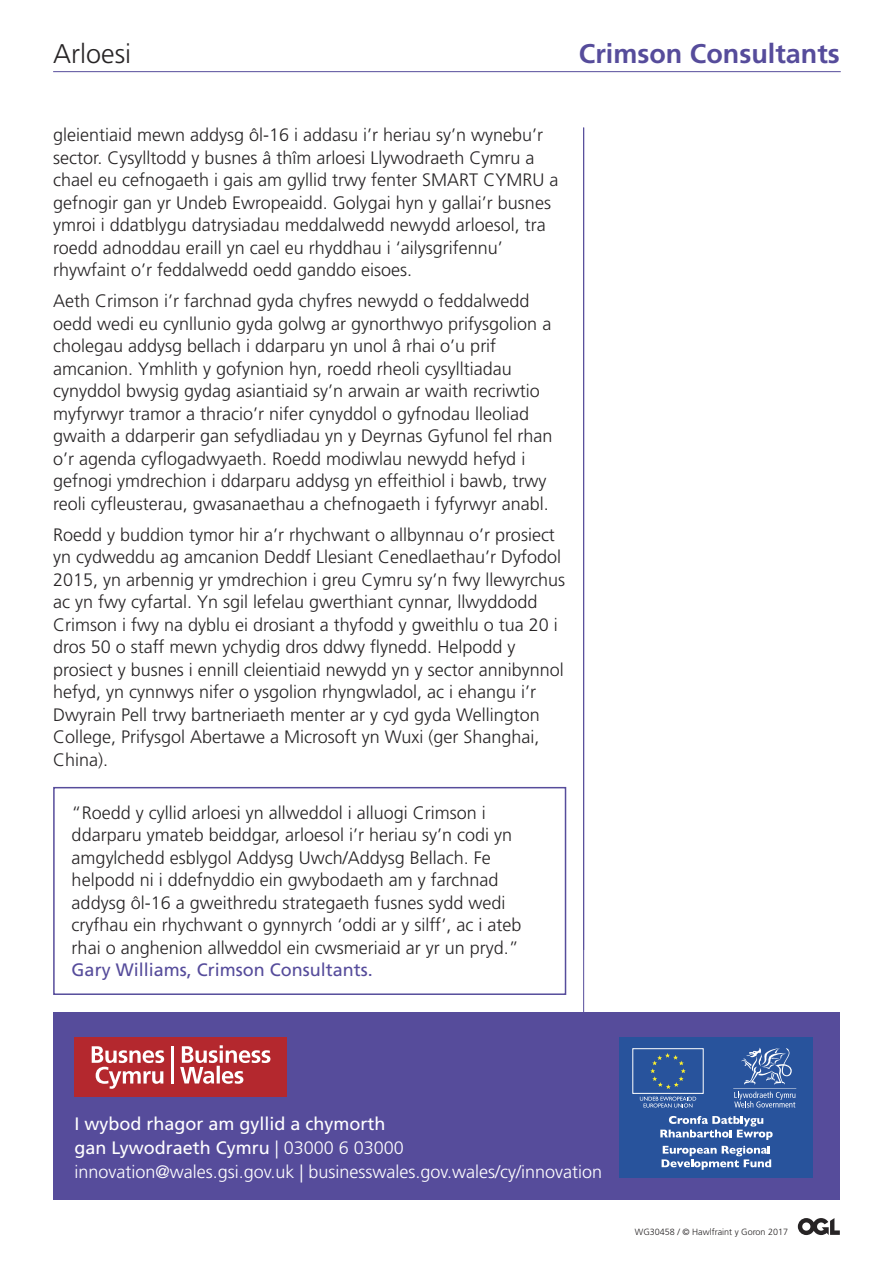
<style>
.page{position:relative;width:893px;height:1263px;background:#fff}
.page>*{position:absolute;margin:0;border:0;box-sizing:border-box;transform-origin:0 0}
.t1{font:700 27px "Frutiger";color:#564c9b}
.t2{font:300 27px "Frutiger";color:#272425}
.Body_Copy{font:300 18px/22.5px "Frutiger";color:#272425}
.Name{font:300 18px/22.5px "Frutiger";color:#272425}
.t3{font:300 18px/24px "Frutiger";color:#fff}
.t4{font:300 9px "Frutiger";color:#272425}
.s1{font-weight:400;color:#564c9b}
.s2{font-weight:400}
</style>
<div class="page">
<hr style="left:53px;top:71px;width:788px;height:1px;background:#564c9b">
<div style="left:53px;top:787px;width:513px;height:208px;border:2px solid #564c9b"></div>
<svg style="left:798px;top:1218px;width:42px;height:17px"></svg>
<hr style="left:583px;top:128px;width:1px;height:955px;background:#564c9b">
<div style="left:53px;top:1012px;width:787px;height:187px;background:#564c9b"></div>
<div style="left:74px;top:1037px;width:213px;height:60px;background:#b4282e"></div>
<hr style="left:171px;top:1046px;width:3px;height:37px;background:#fff">
<svg style="left:180px;top:1045px;width:90px;height:39px"></svg>
<svg style="left:92px;top:1046px;width:72px;height:43px"></svg>
<div style="left:619px;top:1037px;width:194px;height:141px;background:#28539c"></div>
<svg style="left:733px;top:1047px;width:63px;height:60px"></svg>
<svg style="left:660px;top:1116px;width:113px;height:24px"></svg>
<svg style="left:662px;top:1146px;width:109px;height:24px"></svg>
<svg style="left:650px;top:1053px;width:36px;height:36px"></svg>
<div style="left:632px;top:1048px;width:71px;height:46px;border:1px solid #fff"></div>
<svg style="left:640px;top:1097px;width:56px;height:10px"></svg>
<h1 class="t2" style="left:53px;top:38px;width:80px">Arloesi</h1>
<h1 class="t1" style="left:579px;top:38px;width:262px">Crimson Consultants</h1>
<p class="Body_Copy" style="left:53px;top:124px;width:507px">gleientiaid mewn addysg ôl-16 i addasu i’r heriau sy’n wynebu’r sector. Cysylltodd y busnes â thîm arloesi Llywodraeth Cymru a chael eu cefnogaeth i gais am gyllid trwy fenter SMART CYMRU a gefnogir gan yr Undeb Ewropeaidd. Golygai hyn y gallai’r busnes ymroi i ddatblygu datrysiadau meddalwedd newydd arloesol, tra roedd adnoddau eraill yn cael eu rhyddhau i ‘ailysgrifennu’ rhywfaint o’r feddalwedd oedd ganddo eisoes.</p>
<p class="Body_Copy" style="left:53px;top:290px;width:501px">Aeth Crimson i’r farchnad gyda chyfres newydd o feddalwedd oedd wedi eu cynllunio gyda golwg ar gynorthwyo prifysgolion a cholegau addysg bellach i ddarparu yn unol â rhai o’u prif amcanion. Ymhlith y gofynion hyn, roedd rheoli cysylltiadau cynyddol bwysig gydag asiantiaid sy’n arwain ar waith recriwtio myfyrwyr tramor a thracio’r nifer cynyddol o gyfnodau lleoliad gwaith a ddarperir gan sefydliadau yn y Deyrnas Gyfunol fel rhan o’r agenda cyflogadwyaeth. Roedd modiwlau newydd hefyd i gefnogi ymdrechion i ddarparu addysg yn effeithiol i bawb, trwy reoli cyfleusterau, gwasanaethau a chefnogaeth i fyfyrwyr anabl.</p>
<p class="Body_Copy" style="left:53px;top:523px;width:514px">Roedd y buddion tymor hir a’r rhychwant o allbynnau o’r prosiect yn cydweddu ag amcanion Deddf Llesiant Cenedlaethau’r Dyfodol 2015, yn arbennig yr ymdrechion i greu Cymru sy’n fwy llewyrchus ac yn fwy cyfartal. Yn sgil lefelau gwerthiant cynnar, llwyddodd Crimson i fwy na dyblu ei drosiant a thyfodd y gweithlu o tua 20 i dros 50 o staff mewn ychydig dros ddwy flynedd. Helpodd y prosiect y busnes i ennill cleientiaid newydd yn y sector annibynnol hefyd, yn cynnwys nifer o ysgolion rhyngwladol, ac i ehangu i’r Dwyrain Pell trwy bartneriaeth menter ar y cyd gyda Wellington College, Prifysgol Abertawe a Microsoft yn Wuxi (ger Shanghai, China).</p>
<p class="Name" style="left:72px;top:802px;width:451px">“Roedd y cyllid arloesi yn allweddol i alluogi Crimson i ddarparu ymateb beiddgar, arloesol i’r heriau sy’n codi yn amgylchedd esblygol Addysg Uwch/Addysg Bellach. Fe helpodd ni i ddefnyddio ein gwybodaeth am y farchnad addysg ôl-16 a gweithredu strategaeth fusnes sydd wedi cryfhau ein rhychwant o gynnyrch ‘oddi ar y silff’, ac i ateb rhai o anghenion allweddol ein cwsmeriaid ar yr un pryd.” <span class="s1">Gary Williams, Crimson Consultants.</span></p>
<p class="t3" style="left:74px;top:1112px;width:529px"><span class="s2">I wybod rhagor am gyllid a chymorth<br>gan Lywodraeth Cymru</span> | 03000 6 03000 innovation@wales.gsi.gov.uk | businesswales.gov.wales/cy/innovation</p>
<p class="t4" style="left:635px;top:1227px;width:155px">WG30458 / © Hawlfraint y Goron 2017</p>
</div>
